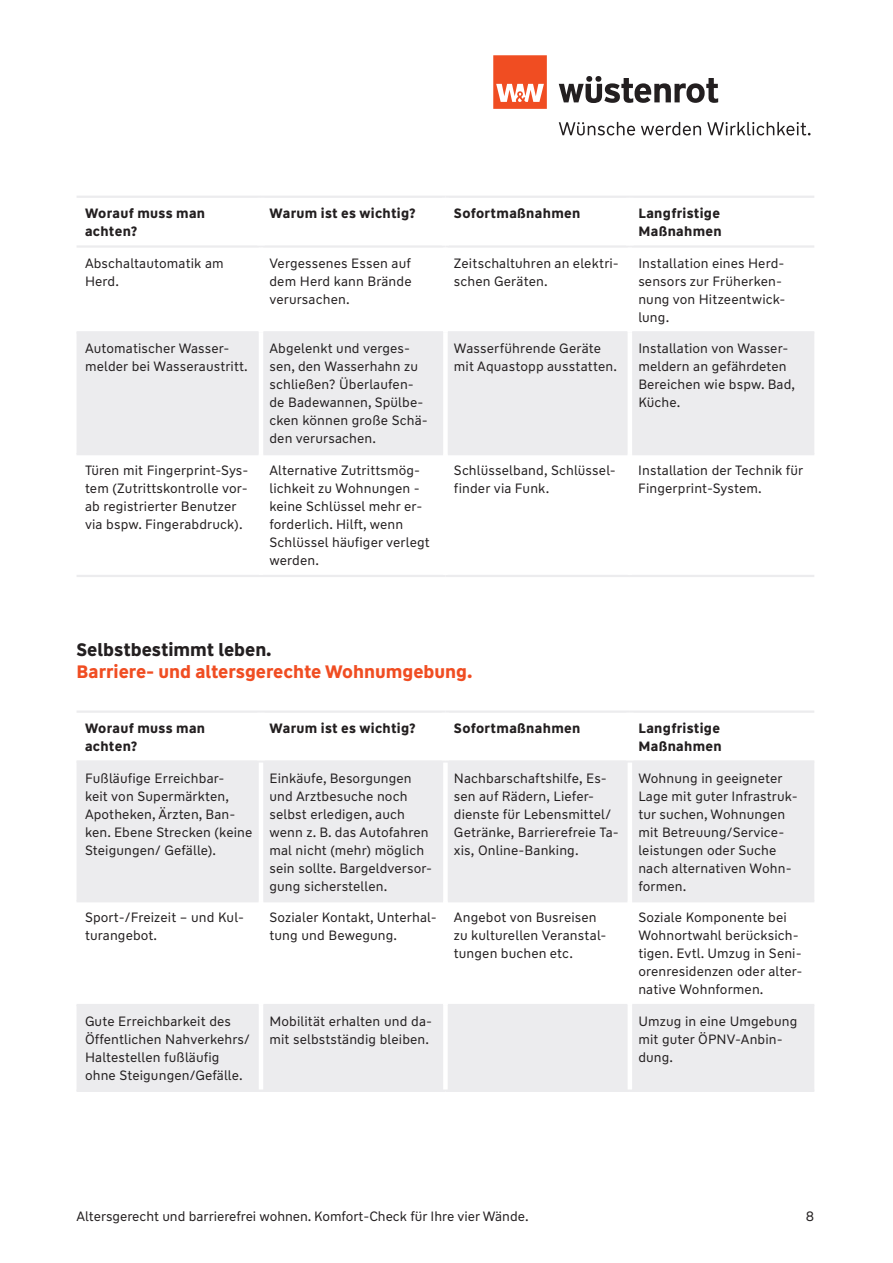
<style>
.page{position:relative;width:893px;height:1263px;background:#fff}
.page>*{position:absolute;margin:0;border:0;box-sizing:border-box;transform-origin:0 0}
.t1{font:700 18px "WW Type";color:#f04d22}
.t2{font:700 18px "WW Type";color:#231f20}
.t3{font:13.5px/18px "WW Type";letter-spacing:.01em;color:#231f20}
.t4{font:700 13.5px/18px "WW Type";letter-spacing:.025em;color:#231f20}
</style>
<div class="page">
<svg style="left:559px;top:122px;width:251px;height:13px"></svg>
<svg style="left:559px;top:76px;width:159px;height:27px"></svg>
<svg style="left:493px;top:55px;width:54px;height:54px;background:#f2704d"></svg>
<div style="left:77px;top:333px;width:737px;height:120px;background:#ececee"></div>
<hr style="left:77px;top:196px;width:184px;height:2px;background:#ececee">
<hr style="left:261px;top:196px;width:184px;height:2px;background:#ececee">
<hr style="left:445px;top:196px;width:185px;height:2px;background:#ececee">
<hr style="left:630px;top:196px;width:184px;height:2px;background:#ececee">
<hr style="left:77px;top:245px;width:184px;height:3px;background:#ececee">
<hr style="left:261px;top:245px;width:184px;height:3px;background:#ececee">
<hr style="left:445px;top:245px;width:185px;height:3px;background:#ececee">
<hr style="left:630px;top:245px;width:184px;height:3px;background:#ececee">
<hr style="left:77px;top:331px;width:182px;height:2px;background:#ececee">
<hr style="left:263px;top:331px;width:180px;height:2px;background:#ececee">
<hr style="left:448px;top:331px;width:180px;height:2px;background:#ececee">
<hr style="left:632px;top:331px;width:182px;height:2px;background:#ececee">
<hr style="left:77px;top:453px;width:182px;height:2px;background:#ececee">
<hr style="left:263px;top:453px;width:180px;height:2px;background:#ececee">
<hr style="left:448px;top:453px;width:180px;height:2px;background:#ececee">
<hr style="left:632px;top:453px;width:182px;height:2px;background:#ececee">
<hr style="left:77px;top:575px;width:184px;height:2px;background:#ececee">
<hr style="left:261px;top:575px;width:184px;height:2px;background:#ececee">
<hr style="left:445px;top:575px;width:185px;height:2px;background:#ececee">
<hr style="left:630px;top:575px;width:184px;height:2px;background:#ececee">
<hr style="left:259px;top:332px;width:4px;height:122px;background:#fff">
<div style="left:443px;top:332px;width:5px;height:122px;background:#fff"></div>
<hr style="left:628px;top:332px;width:4px;height:122px;background:#fff">
<div style="left:77px;top:762px;width:737px;height:328px;background:#ececee"></div>
<svg style="left:77px;top:902px;width:737px;height:102px"></svg>
<hr style="left:77px;top:710px;width:184px;height:3px;background:#ececee">
<hr style="left:261px;top:710px;width:184px;height:3px;background:#ececee">
<hr style="left:445px;top:710px;width:185px;height:3px;background:#ececee">
<hr style="left:630px;top:710px;width:184px;height:3px;background:#ececee">
<hr style="left:77px;top:760px;width:184px;height:2px;background:#ececee">
<hr style="left:261px;top:760px;width:184px;height:2px;background:#ececee">
<hr style="left:445px;top:760px;width:185px;height:2px;background:#ececee">
<hr style="left:630px;top:760px;width:184px;height:2px;background:#ececee">
<hr style="left:77px;top:900px;width:182px;height:2px;background:#ececee">
<hr style="left:263px;top:900px;width:180px;height:2px;background:#ececee">
<hr style="left:448px;top:900px;width:180px;height:2px;background:#ececee">
<hr style="left:632px;top:900px;width:182px;height:2px;background:#ececee">
<hr style="left:77px;top:1004px;width:182px;height:2px;background:#ececee">
<hr style="left:263px;top:1004px;width:180px;height:2px;background:#ececee">
<hr style="left:448px;top:1004px;width:180px;height:2px;background:#ececee">
<hr style="left:632px;top:1004px;width:182px;height:2px;background:#ececee">
<hr style="left:259px;top:762px;width:4px;height:139px;background:#fff">
<div style="left:443px;top:762px;width:5px;height:139px;background:#fff"></div>
<hr style="left:628px;top:762px;width:4px;height:139px;background:#fff">
<hr style="left:259px;top:901px;width:4px;height:104px;background:#fff">
<div style="left:443px;top:901px;width:5px;height:104px;background:#fff"></div>
<hr style="left:628px;top:901px;width:4px;height:104px;background:#fff">
<hr style="left:259px;top:1005px;width:4px;height:85px;background:#fff">
<div style="left:443px;top:1005px;width:5px;height:85px;background:#fff"></div>
<hr style="left:628px;top:1005px;width:4px;height:85px;background:#fff">
<hr style="left:77px;top:1090px;width:184px;height:2px;background:#ececee">
<hr style="left:261px;top:1090px;width:184px;height:2px;background:#ececee">
<hr style="left:445px;top:1090px;width:185px;height:2px;background:#ececee">
<hr style="left:630px;top:1090px;width:184px;height:2px;background:#ececee">
<p class="t4" style="left:85px;top:204px;width:122px">Worauf muss man achten?</p>
<p class="t4" style="left:269px;top:204px;width:148px">Warum ist es wichtig?</p>
<p class="t4" style="left:454px;top:204px;width:128px">Sofortmaßnahmen</p>
<p class="t4" style="left:638px;top:204px;width:85px">Langfristige<br>Maßnahmen</p>
<p class="t3" style="left:85px;top:254px;width:140px">Abschaltautomatik am<br>Herd.</p>
<p class="t3" style="left:269px;top:254px;width:144px;text-align:justify">Vergessenes Essen auf dem Herd kann Brände verursachen.</p>
<p class="t3" style="left:454px;top:254px;width:166px">Zeitschaltuhren an elektri&shy;schen Geräten.</p>
<p class="t3" style="left:638px;top:254px;width:149px">Installation eines Herd&shy;sensors zur Früherken&shy;nung von Hitzeentwick&shy;lung.</p>
<p class="t3" style="left:85px;top:340px;width:164px">Automatischer Wasser&shy;melder bei Wasseraustritt.</p>
<p class="t3" style="left:269px;top:340px;width:160px">Abgelenkt und verges&shy;sen, den Wasserhahn zu schließen? Überlaufen&shy;de Badewannen, Spülbe&shy;cken können große Schä&shy;den verursachen.</p>
<p class="t3" style="left:454px;top:340px;width:165px">Wasserführende Geräte mit Aquastopp ausstatten.</p>
<p class="t3" style="left:638px;top:340px;width:158px">Installation von Wasser&shy;meldern an gefährdeten<br>Bereichen wie bspw. Bad,<br>Küche.</p>
<p class="t3" style="left:85px;top:462px;width:165px">Türen mit Fingerprint-Sys&shy;tem (Zutrittskontrolle vor&shy;ab registrierter Benutzer via bspw. Fingerabdruck).</p>
<p class="t3" style="left:269px;top:462px;width:162px">Alternative Zutrittsmög&shy;lichkeit zu Wohnungen - keine Schlüssel mehr er&shy;forderlich. Hilft, wenn<br>Schlüssel häufiger verlegt werden.</p>
<p class="t3" style="left:454px;top:462px;width:163px">Schlüsselband, Schlüssel&shy;finder via Funk.</p>
<p class="t3" style="left:638px;top:462px;width:167px">Installation der Technik für<br>Fingerprint-System.</p>
<h1 class="t2" style="left:77px;top:638px;width:197px">Selbstbestimmt leben.</h1>
<h1 class="t1" style="left:77px;top:660px;width:397px">Barriere- und altersgerechte Wohnumgebung.</h1>
<p class="t4" style="left:85px;top:719px;width:122px">Worauf muss man achten?</p>
<p class="t4" style="left:269px;top:719px;width:148px">Warum ist es wichtig?</p>
<p class="t4" style="left:454px;top:719px;width:128px">Sofortmaßnahmen</p>
<p class="t4" style="left:638px;top:719px;width:85px">Langfristige<br>Maßnahmen</p>
<p class="t3" style="left:85px;top:769px;width:169px">Fußläufige Erreichbar-<br>keit von Supermärkten,<br>Apotheken, Ärzten, Ban&shy;ken. Ebene Strecken (keine<br>Steigungen/ Gefälle).</p>
<p class="t3" style="left:269px;top:769px;width:164px">Einkäufe, Besorgungen und Arztbesuche noch selbst erledigen, auch wenn z. B. das Autofahren mal nicht (mehr) möglich sein sollte. Bargeldversor&shy;gung sicherstellen.</p>
<p class="t3" style="left:454px;top:769px;width:166px">Nachbarschaftshilfe, Es&shy;sen auf Rädern, Liefer&shy;dienste für Lebensmittel/<br>Getränke, Barrierefreie Ta&shy;xis, Online-Banking.</p>
<p class="t3" style="left:638px;top:769px;width:161px">Wohnung in geeigneter<br>Lage mit guter Infrastruk&shy;tur suchen, Wohnungen mit Betreuung/Service&shy;leistungen oder Suche nach alternativen Wohn&shy;formen.</p>
<p class="t3" style="left:85px;top:909px;width:160px">Sport-/Freizeit – und Kul&shy;turangebot.</p>
<p class="t3" style="left:269px;top:909px;width:169px">Sozialer Kontakt, Unterhal&shy;tung und Bewegung.</p>
<p class="t3" style="left:454px;top:909px;width:154px">Angebot von Busreisen zu kulturellen Veranstal&shy;tungen buchen etc.</p>
<p class="t3" style="left:638px;top:909px;width:166px">Soziale Komponente bei<br>Wohnortwahl berücksich&shy;tigen. Evtl. Umzug in Seni&shy;orenresidenzen oder alter&shy;native Wohnformen.</p>
<p class="t3" style="left:85px;top:1012px;width:166px">Gute Erreichbarkeit des<br>Öffentlichen Nahverkehrs/<br>Haltestellen fußläufig ohne Steigungen/Gefälle.</p>
<p class="t3" style="left:269px;top:1012px;width:164px">Mobilität erhalten und da&shy;mit selbstständig bleiben.</p>
<p class="t3" style="left:638px;top:1012px;width:160px">Umzug in eine Umgebung mit guter ÖPNV-Anbin&shy;dung.</p>
<p class="t3" style="left:77px;top:1207px;width:454px">Altersgerecht und barrierefrei wohnen. Komfort-Check für Ihre vier Wände.</p>
<p class="t3" style="left:806px;top:1207px;width:10px">8</p>
</div>
